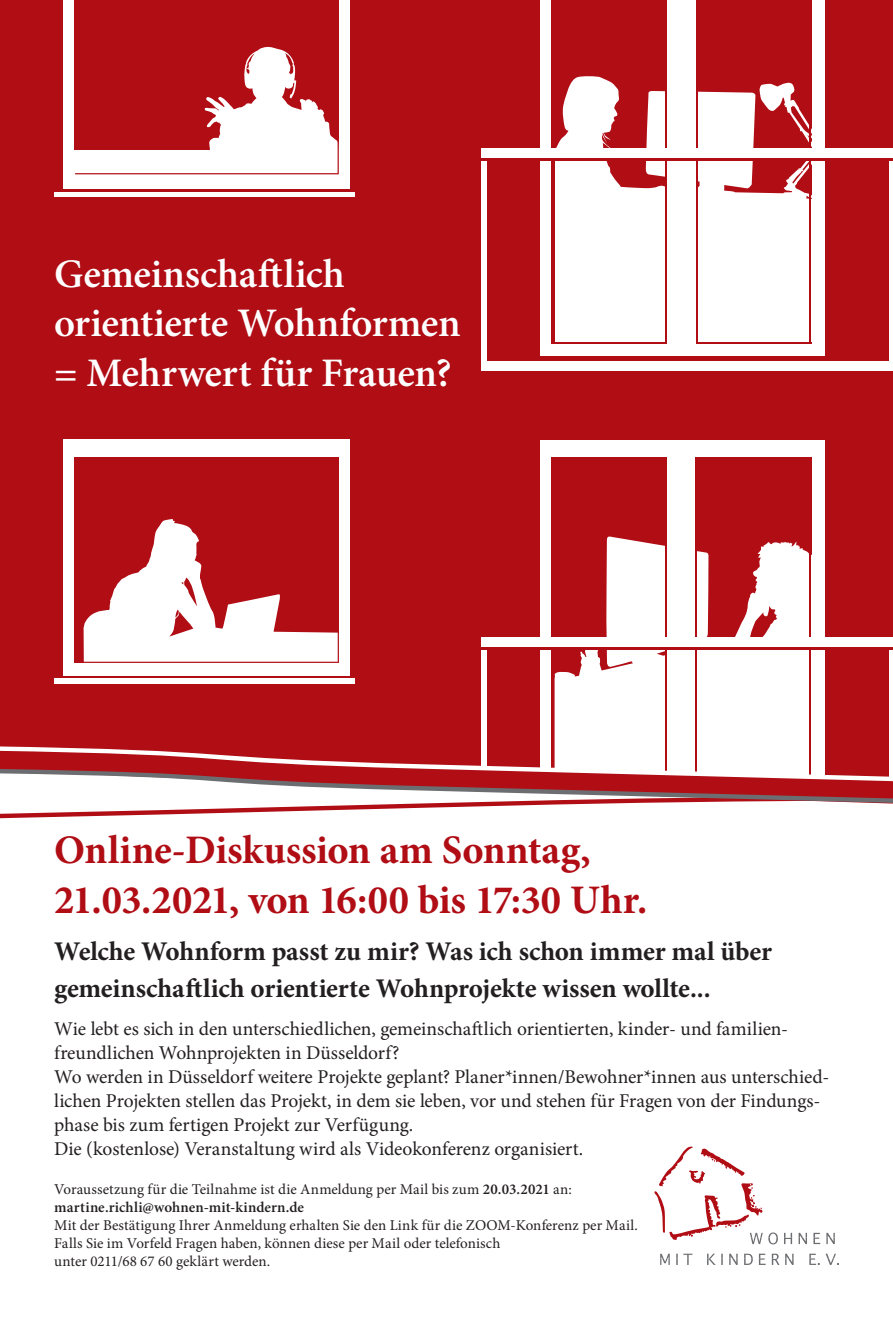
<style>
.page{position:relative;width:893px;height:1319px;background:#fff}
.page>*{position:absolute;margin:0;border:0;box-sizing:border-box;transform-origin:0 0}
.t1{font:700 40.5px/49.5px "Minion Pro";letter-spacing:-.005em;color:#b00d15}
.t2{font:600 40.5px/49.5px "Minion Pro";letter-spacing:-.01em;color:#fff}
.t3{font:700 27px/37.5px "Minion Pro";letter-spacing:-.01em;color:#231f20}
.t4{font:19.5px/24px "Minion Pro";letter-spacing:-.005em;color:#231f20}
.t5{font:15px/18px "Minion Pro";letter-spacing:.005em;color:#231f20}
.s1{font-weight:600}
</style>
<div class="page">
<div style="left:0;top:0;width:893px;height:746px;background:#b00d15"></div>
<svg style="left:660px;top:1253px;width:179px;height:11px"></svg>
<svg style="left:654px;top:1146px;width:181px;height:98px"></svg>
<div style="left:63px;top:0;width:287px;height:188px;background:#fff"></div>
<div style="left:63px;top:439px;width:287px;height:237px;background:#fff"></div>
<div style="left:540px;top:439px;width:284px;height:338px;background:#fff"></div>
<div style="left:540px;top:0;width:284px;height:356px;background:#fff"></div>
<div style="left:75px;top:457px;width:264px;height:205px;background:#b00d15"></div>
<div style="left:75px;top:0;width:264px;height:174px;background:#b00d15"></div>
<div style="left:551px;top:457px;width:116px;height:320px;background:#b00d15"></div>
<div style="left:551px;top:0;width:116px;height:344px;background:#b00d15"></div>
<div style="left:696px;top:457px;width:115px;height:320px;background:#b00d15"></div>
<div style="left:696px;top:0;width:115px;height:344px;background:#b00d15"></div>
<hr style="left:54px;top:192px;width:301px;height:4px;background:#fff">
<div style="left:54px;top:678px;width:301px;height:5px;background:#fff"></div>
<div style="left:481px;top:361px;width:412px;height:9px;background:#fff"></div>
<div style="left:481px;top:649px;width:6px;height:128px;background:#fff"></div>
<div style="left:481px;top:161px;width:6px;height:200px;background:#fff"></div>
<hr style="left:889px;top:649px;width:4px;height:128px;background:#fff">
<hr style="left:889px;top:161px;width:4px;height:200px;background:#fff">
<svg style="left:554px;top:535px;width:263px;height:211px;fill:#fff"></svg>
<hr style="left:665px;top:457px;width:2px;height:180px;background:#b00d15">
<hr style="left:809px;top:457px;width:2px;height:320px;background:#b00d15">
<hr style="left:695px;top:457px;width:2px;height:180px;background:#b00d15">
<hr style="left:481px;top:647px;width:412px;height:2px;background:#b00d15">
<hr style="left:665px;top:648px;width:2px;height:129px;background:#b00d15">
<hr style="left:695px;top:648px;width:2px;height:129px;background:#b00d15">
<svg style="left:74px;top:502px;width:265px;height:161px"></svg>
<svg style="left:545px;top:76px;width:279px;height:145px"></svg>
<svg style="left:75px;top:46px;width:264px;height:129px"></svg>
<div style="left:555px;top:221px;width:260px;height:121px;background:#fff"></div>
<hr style="left:809px;top:5px;width:2px;height:337px;background:#b00d15">
<hr style="left:665px;top:75px;width:2px;height:268px;background:#b00d15">
<hr style="left:696px;top:75px;width:2px;height:267px;background:#b00d15">
<div style="left:481px;top:637px;width:412px;height:10px;background:#fff"></div>
<hr style="left:551px;top:139px;width:4px;height:201px;background:#b00d15">
<div style="left:481px;top:148px;width:412px;height:10px;background:#fff"></div>
<hr style="left:481px;top:158px;width:412px;height:2px;background:#b00d15">
<svg style="left:0;top:746px;width:893px;height:72px"></svg>
<h1 class="t2" style="left:54px;top:249px;width:408px">Gemeinschaftlich orientierte Wohnformen = Mehrwert für Frauen?</h1>
<h1 class="t1" style="left:54px;top:825px;width:595px">Online-Diskussion am Sonntag,<br>21.03.2021, von 16:00 bis 17:30 Uhr.</h1>
<h2 class="t3" style="left:54px;top:932px;width:719px">Welche Wohnform passt zu mir? Was ich schon immer mal über gemeinschaftlich orientierte Wohnprojekte wissen wollte...</h2>
<p class="t4" style="left:54px;top:1016px;width:777px">Wie lebt es sich in den unterschiedlichen, gemeinschaftlich orientierten, kinder- und familien&shy;freundlichen Wohnprojekten in Düsseldorf?<br>Wo werden in Düsseldorf weitere Projekte geplant? Planer*innen/Bewohner*innen aus unterschied&shy;lichen Projekten stellen das Projekt, in dem sie leben, vor und stehen für Fragen von der Findungs&shy;phase bis zum fertigen Projekt zur Verfügung.<br>Die (kostenlose) Veranstaltung wird als Videokonferenz organisiert.</p>
<p class="t5" style="left:54px;top:1180px;width:519px">Voraussetzung für die Teilnahme ist die Anmeldung per Mail bis zum <span class="s1">20.03.2021</span> an: <span class="s1">martine.richli@wohnen-mit-kindern.de</span></p>
<p class="t5" style="left:54px;top:1216px;width:585px">Mit der Bestätigung Ihrer Anmeldung erhalten Sie den Link für die ZOOM-Konferenz per Mail.<br>Falls Sie im Vorfeld Fragen haben, können diese per Mail oder telefonisch<br>unter 0211/68 67 60 geklärt werden.</p>
</div>
